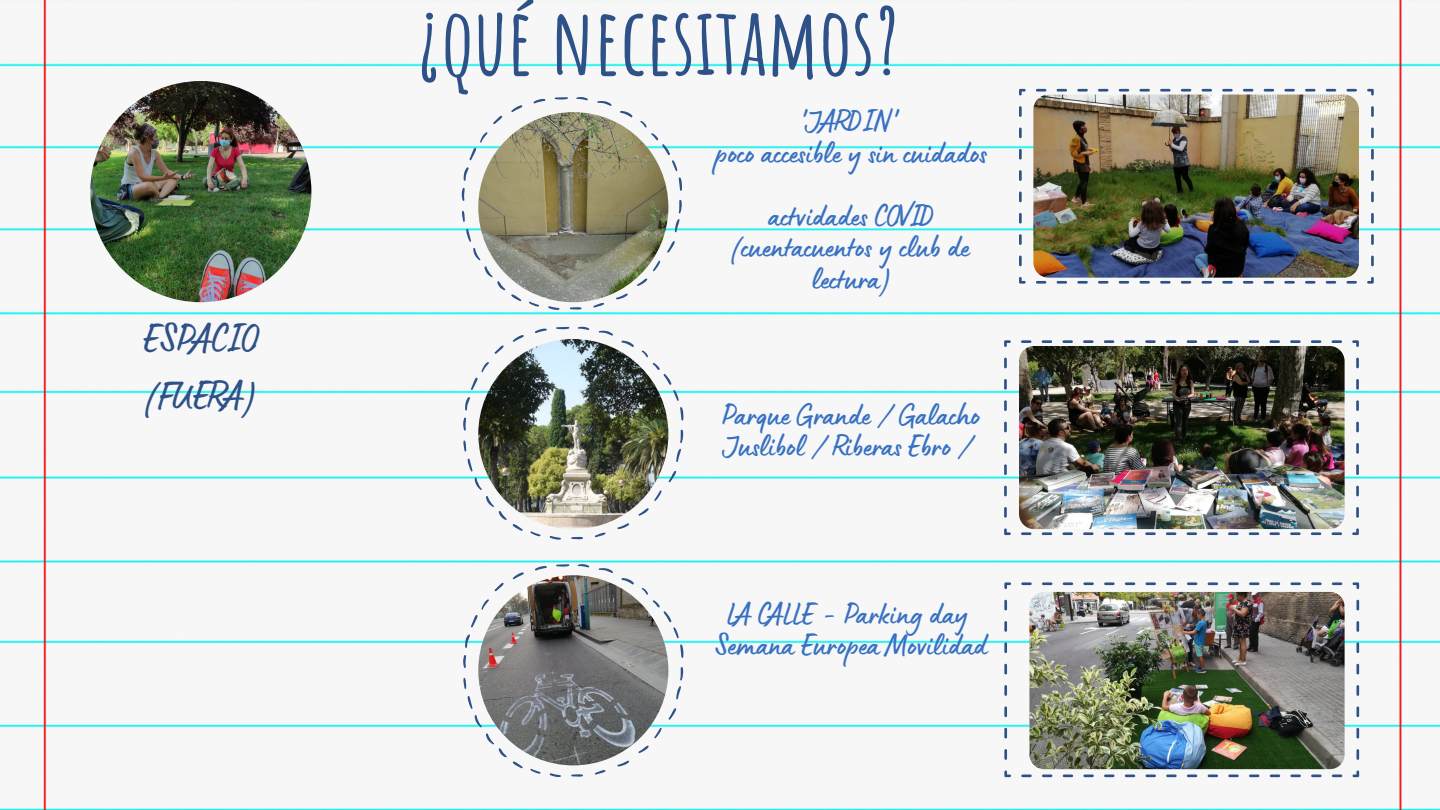
<style>
.page{position:relative;width:1440px;height:810px;background:#fff}
.page>*{position:absolute;margin:0;border:0;box-sizing:border-box;transform-origin:0 0}
.t1{font:700 92.1px "Amatic SC";color:#2e5187}
.t2{font:41px/57px "Lumios Marker";color:#2e5187}
.t3{font:32px/31.5px "Lumios Marker";color:#3871c1;text-align:center}
</style>
<div class="page">
<img style="left:0;top:0;width:1440px;height:810px">
<img style="left:90px;top:81px;width:221px;height:221px;border-radius:50%">
<svg style="left:473px;top:248px;width:49px;height:54px"></svg>
<svg style="left:466px;top:229px;width:5px;height:13px"></svg>
<svg style="left:462px;top:210px;width:3px;height:12px"></svg>
<svg style="left:461px;top:187px;width:4px;height:14px"></svg>
<svg style="left:463px;top:167px;width:6px;height:14px"></svg>
<svg style="left:469px;top:132px;width:19px;height:29px"></svg>
<svg style="left:493px;top:115px;width:10px;height:10px"></svg>
<svg style="left:511px;top:105px;width:12px;height:7px"></svg>
<svg style="left:533px;top:99px;width:13px;height:5px"></svg>
<svg style="left:554px;top:97px;width:14px;height:3px"></svg>
<svg style="left:576px;top:97px;width:12px;height:4px"></svg>
<svg style="left:597px;top:101px;width:15px;height:5px"></svg>
<svg style="left:528px;top:301px;width:12px;height:6px"></svg>
<svg style="left:548px;top:306px;width:12px;height:4px"></svg>
<svg style="left:570px;top:307px;width:12px;height:3px"></svg>
<svg style="left:593px;top:303px;width:11px;height:5px"></svg>
<svg style="left:616px;top:293px;width:12px;height:7px"></svg>
<svg style="left:637px;top:278px;width:11px;height:8px"></svg>
<svg style="left:653px;top:260px;width:7px;height:12px"></svg>
<svg style="left:667px;top:241px;width:8px;height:12px"></svg>
<svg style="left:675px;top:200px;width:7px;height:33px"></svg>
<svg style="left:620px;top:111px;width:13px;height:7px"></svg>
<svg style="left:640px;top:121px;width:42px;height:70px"></svg>
<img style="left:478px;top:112px;width:190px;height:190px;border-radius:50%">
<svg style="left:1019px;top:89px;width:355px;height:195px"></svg>
<img style="left:1033px;top:95px;width:326px;height:183px;border-radius:15px">
<img style="left:478px;top:339px;width:190px;height:190px;border-radius:50%">
<img style="left:1004px;top:340px;width:355px;height:195px">
<svg style="left:486px;top:496px;width:37px;height:35px"></svg>
<svg style="left:468px;top:458px;width:14px;height:32px"></svg>
<svg style="left:463px;top:440px;width:3px;height:12px"></svg>
<svg style="left:463px;top:417px;width:3px;height:14px"></svg>
<svg style="left:465px;top:397px;width:5px;height:14px"></svg>
<svg style="left:471px;top:362px;width:18px;height:28px"></svg>
<svg style="left:494px;top:345px;width:10px;height:9px"></svg>
<svg style="left:512px;top:335px;width:12px;height:7px"></svg>
<svg style="left:534px;top:328px;width:13px;height:5px"></svg>
<svg style="left:556px;top:327px;width:14px;height:3px"></svg>
<svg style="left:578px;top:326px;width:12px;height:4px"></svg>
<svg style="left:598px;top:330px;width:15px;height:6px"></svg>
<svg style="left:530px;top:531px;width:11px;height:5px"></svg>
<svg style="left:549px;top:536px;width:12px;height:4px"></svg>
<svg style="left:571px;top:537px;width:12px;height:3px"></svg>
<svg style="left:594px;top:533px;width:12px;height:4px"></svg>
<svg style="left:617px;top:523px;width:13px;height:6px"></svg>
<svg style="left:638px;top:508px;width:11px;height:8px"></svg>
<svg style="left:654px;top:490px;width:8px;height:11px"></svg>
<svg style="left:668px;top:471px;width:8px;height:12px"></svg>
<svg style="left:676px;top:429px;width:8px;height:33px"></svg>
<svg style="left:680px;top:407px;width:4px;height:14px"></svg>
<svg style="left:621px;top:341px;width:13px;height:6px"></svg>
<svg style="left:641px;top:350px;width:38px;height:51px"></svg>
<svg style="left:475px;top:715px;width:48px;height:54px"></svg>
<svg style="left:468px;top:696px;width:5px;height:13px"></svg>
<svg style="left:463px;top:678px;width:3px;height:11px"></svg>
<svg style="left:463px;top:655px;width:3px;height:13px"></svg>
<svg style="left:465px;top:634px;width:5px;height:14px"></svg>
<svg style="left:471px;top:599px;width:18px;height:29px"></svg>
<svg style="left:494px;top:583px;width:10px;height:9px"></svg>
<svg style="left:512px;top:572px;width:12px;height:8px"></svg>
<svg style="left:534px;top:566px;width:13px;height:5px"></svg>
<svg style="left:556px;top:564px;width:14px;height:3px"></svg>
<svg style="left:578px;top:564px;width:12px;height:4px"></svg>
<svg style="left:598px;top:568px;width:15px;height:5px"></svg>
<svg style="left:530px;top:768px;width:11px;height:6px"></svg>
<svg style="left:549px;top:773px;width:12px;height:4px"></svg>
<svg style="left:571px;top:774px;width:12px;height:3px"></svg>
<svg style="left:594px;top:770px;width:12px;height:5px"></svg>
<svg style="left:617px;top:760px;width:13px;height:7px"></svg>
<svg style="left:638px;top:745px;width:11px;height:8px"></svg>
<svg style="left:654px;top:727px;width:8px;height:12px"></svg>
<svg style="left:668px;top:708px;width:8px;height:12px"></svg>
<svg style="left:676px;top:667px;width:8px;height:33px"></svg>
<svg style="left:621px;top:578px;width:13px;height:7px"></svg>
<svg style="left:641px;top:588px;width:43px;height:70px"></svg>
<img style="left:478px;top:575px;width:190px;height:190px;border-radius:50%">
<svg style="left:1004px;top:582px;width:355px;height:195px"></svg>
<img style="left:1029px;top:592px;width:316px;height:177px;border-radius:15px">
<p class="t2" style="left:144px;top:317px;width:115px">ESPACIO (FUERA)</p>
<h1 class="t1" style="left:417px;top:-19px;width:484px">¿QUÉ NECESITAMOS?</h1>
<p class="t3" style="left:715px;top:111px;width:274px">'JARDIN'<br>poco accesible y sin cuidados</p>
<p class="t3" style="left:732px;top:206px;width:239px">actvidades COVID (cuentacuentos y club de lectura)</p>
<p class="t3" style="left:722px;top:405px;width:259px;text-align:left">Parque Grande / Galacho<br>Juslibol / Riberas Ebro /</p>
<p class="t3" style="left:714px;top:604px;width:274px">LA CALLE - Parking day<br>Semana Europea Movilidad</p>
</div>
